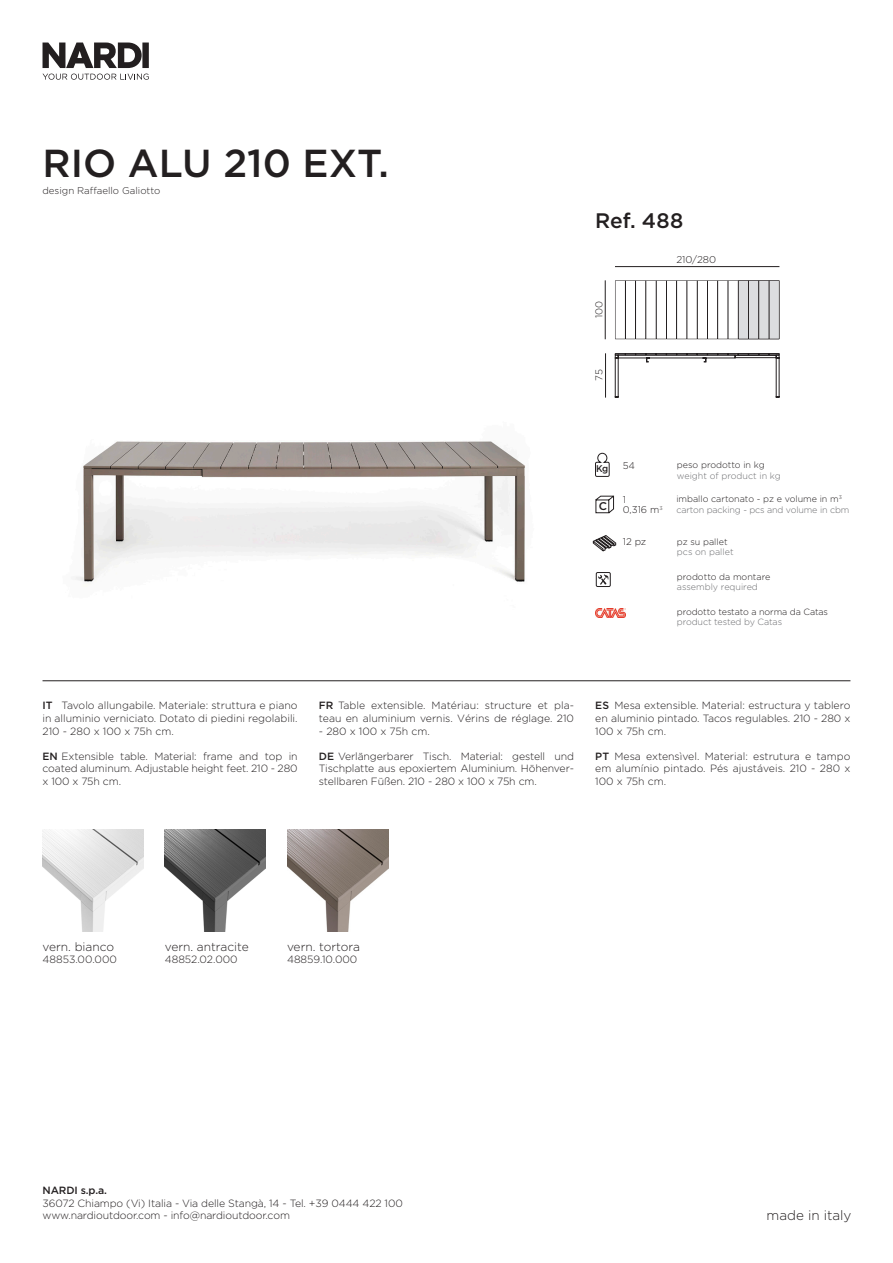
<style>
.page{position:relative;width:893px;height:1263px;background:#fff}
.page>*{position:absolute;margin:0;border:0;box-sizing:border-box;transform-origin:0 0}
.t1{font:500 39px "Gotham N";color:#231f20}
.t2{font:500 21px "Gotham N";color:#231f20}
.t3{font:300 13.5px "Gotham N";color:#231f20}
.t4{font:300 12px "Gotham N";color:#231f20}
.t5{font:500 11.25px "Gotham N";color:#231f20}
.t6{font:300 10.5px/12.6px "Gotham N";color:#231f20;text-align:justify}
.t7{font:500 10.5px "Gotham N";letter-spacing:-.01em;color:#231f20}
.t8{font:300 9.9px "Gotham N";color:#231f20}
.t9{font:300 9.75px "Gotham N";color:#231f20}
.t10{font:500 9.75px "Gotham N";color:#231f20;scale:.93 1}
.t11{font:300 9px/10.5px "Gotham N";letter-spacing:-.01em;color:#6c6d70}
.t12{font:300 9px "Gotham N";letter-spacing:-.01em;color:#231f20}
.s1{color:#231f20}
.s2{font-weight:500}
</style>
<div class="page">
<svg style="left:43px;top:43px;width:106px;height:25px"></svg>
<svg style="left:43px;top:74px;width:106px;height:6px"></svg>
<hr style="left:43px;top:680px;width:807px;height:1px;background:#231f20">
<div style="left:596px;top:572px;width:15px;height:15px;border:1px solid #231f20"></div>
<svg style="left:598px;top:574px;width:11px;height:11px"></svg>
<img style="left:595px;top:608px;width:31px;height:9px">
<svg style="left:592px;top:535px;width:24px;height:17px"></svg>
<svg style="left:595px;top:452px;width:15px;height:25px"></svg>
<svg style="left:595px;top:495px;width:20px;height:19px"></svg>
<img style="left:287px;top:829px;width:101px;height:102px">
<img style="left:165px;top:829px;width:101px;height:102px">
<img style="left:43px;top:829px;width:101px;height:102px">
<img style="left:75px;top:441px;width:450px;height:144px">
<hr style="left:615px;top:266px;width:164px;height:1px;background:#231f20">
<hr style="left:605px;top:353px;width:1px;height:45px;background:#231f20">
<hr style="left:605px;top:280px;width:1px;height:59px;background:#231f20">
<svg style="left:615px;top:280px;width:164px;height:59px"></svg>
<svg style="left:615px;top:353px;width:165px;height:45px"></svg>
<p class="t1" style="left:43px;top:141px;width:348px">RIO ALU 210 EXT.</p>
<p class="t9" style="left:43px;top:185px;width:119px">design Raffaello Galiotto</p>
<p class="t2" style="left:595px;top:209px;width:90px">Ref. 488</p>
<p class="t8" style="left:593px;top:318px;width:19px;rotate:-90deg">100</p>
<p class="t8" style="left:594px;top:381px;width:13px;rotate:-90deg">75</p>
<p class="t8" style="left:676px;top:254px;width:41px">210/280</p>
<p class="t12" style="left:677px;top:460px;width:89px">peso prodotto in kg</p>
<p class="t11" style="left:677px;top:470px;width:105px">weight of product in kg</p>
<p class="t9" style="left:623px;top:460px;width:14px">54</p>
<p class="t10" style="left:596px;top:463px;width:15px">Kg</p>
<p class="t5" style="left:599px;top:500px;width:10px">C</p>
<p class="t11" style="left:676px;top:494px;width:175px"><span class="s1">imballo cartonato - pz e volume in m</span><sup>3 </sup>carton packing - pcs and volume in cbm</p>
<p class="t9" style="left:623px;top:494px;width:5px">1</p>
<p class="t9" style="left:623px;top:505px;width:41px">0,316 m<sup>3</sup></p>
<p class="t9" style="left:623px;top:537px;width:25px">12 pz</p>
<p class="t12" style="left:677px;top:537px;width:52px">pz su pallet</p>
<p class="t11" style="left:677px;top:547px;width:58px">pcs on pallet</p>
<p class="t12" style="left:677px;top:572px;width:95px">prodotto da montare</p>
<p class="t11" style="left:677px;top:582px;width:82px">assembly required</p>
<p class="t12" style="left:677px;top:607px;width:153px">prodotto testato a norma da Catas</p>
<p class="t11" style="left:677px;top:617px;width:107px">product tested by Catas</p>
<p class="t6" style="left:43px;top:699px;width:257px"><span class="s2">IT</span> Tavolo allungabile. Materiale: struttura e piano in alluminio verniciato. Dotato di piedini regolabili.<br>210 - 280 x 100 x 75h cm.</p>
<p class="t6" style="left:43px;top:749px;width:257px"><span class="s2">EN</span> Extensible table. Material: frame and top in coated aluminum. Adjustable height feet. 210 - 280 x 100 x 75h cm.</p>
<p class="t6" style="left:319px;top:699px;width:257px"><span class="s2">FR</span> Table extensible. Matériau: structure et pla&shy;teau en aluminium vernis. Vérins de réglage. 210</p>
<p class="t6" style="left:319px;top:724px;width:112px">- 280 x 100 x 75h cm.</p>
<p class="t6" style="left:319px;top:749px;width:257px"><span class="s2">DE</span> Verlängerbarer Tisch. Material: gestell und Tischplatte aus epoxiertem Aluminium. Höhenver&shy;stellbaren Füßen. 210 - 280 x 100 x 75h cm.</p>
<p class="t6" style="left:595px;top:699px;width:257px"><span class="s2">ES</span> Mesa extensible. Material: estructura y tablero en aluminio pintado. Tacos regulables. 210 - 280 x 100 x 75h cm.</p>
<p class="t6" style="left:595px;top:749px;width:257px"><span class="s2">PT</span> Mesa extensìvel. Material: estrutura e tampo em alumínio pintado. Pés ajustáveis. 210 - 280 x 100 x 75h cm.</p>
<p class="t4" style="left:43px;top:940px;width:73px">vern. bianco</p>
<p class="t6" style="left:43px;top:953px;width:76px">48853.00.000</p>
<p class="t4" style="left:165px;top:940px;width:86px">vern. antracite</p>
<p class="t6" style="left:165px;top:953px;width:74px">48852.02.000</p>
<p class="t4" style="left:287px;top:940px;width:74px">vern. tortora</p>
<p class="t6" style="left:287px;top:953px;width:72px">48859.10.000</p>
<p class="t7" style="left:43px;top:1184px;width:66px">NARDI s.p.a.</p>
<p class="t6" style="left:43px;top:1196px;width:362px">36072 Chiampo (Vi) Italia - Via delle Stangà, 14 - Tel. +39 0444 422 100 www.nardioutdoor.com - info@nardioutdoor.com</p>
<p class="t3" style="left:767px;top:1207px;width:86px">made in italy</p>
</div>
